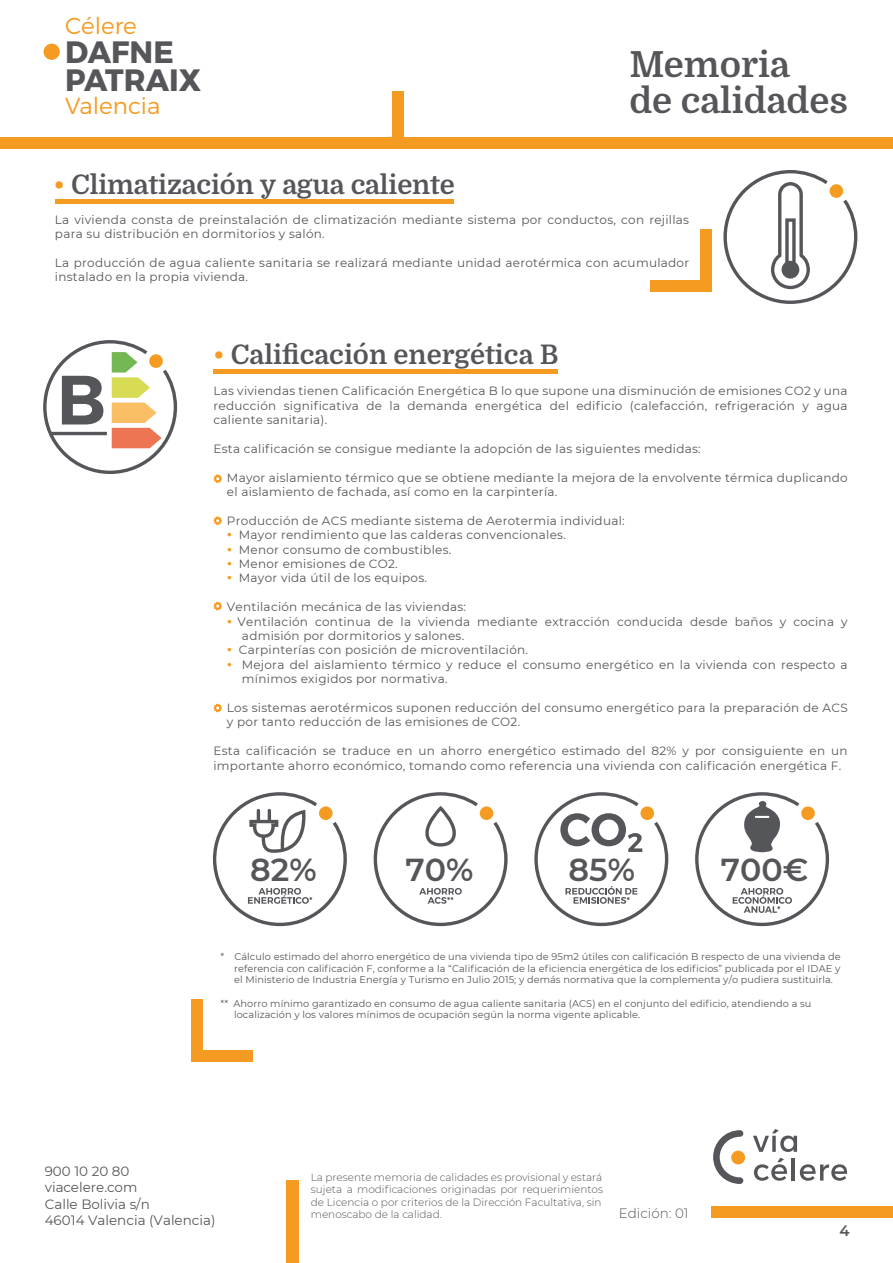
<style>
.page{position:relative;width:893px;height:1263px;background:#fff}
.page>*{position:absolute;margin:0;border:0;box-sizing:border-box;transform-origin:0 0}
.t1{font:700 36px/36px "Domine";color:#55565a}
.t2{font:600 31.65px "Montserrat";color:#55565a}
.t3{font:700 30.9px/28.5px "Montserrat";color:#55565a}
.t4{font:700 27px "Domine";letter-spacing:-.005em;color:#55565a}
.t5{font:300 23.1px "Montserrat";color:#f59b21}
.t6{font:600 15px "Montserrat";color:#55565a}
.t7{font:13.5px/16.2px "Montserrat";color:#55565a}
.t8{font:300 13.5px "Montserrat";color:#55565a}
.t9{font:12px/14.4px "Montserrat";letter-spacing:.02em;color:#55565a}
.t10{font:300 10.5px/12.6px "Montserrat";color:#55565a}
.t11{font:9.75px/11.7px "Montserrat";letter-spacing:.01em;color:#55565a;text-align:justify}
.s1{color:#f59b21}
</style>
<div class="page">
<div style="left:649px;top:280px;width:62px;height:12px;background:#f59b21"></div>
<div style="left:700px;top:230px;width:11px;height:62px;background:#f59b21"></div>
<hr style="left:55px;top:200px;width:399px;height:4px;background:#f59b21">
<div style="left:0;top:137px;width:893px;height:12px;background:#f59b21"></div>
<div style="left:712px;top:1206px;width:181px;height:12px;background:#f59b21"></div>
<div style="left:392px;top:92px;width:12px;height:46px;background:#f59b21"></div>
<div style="left:287px;top:1181px;width:12px;height:82px;background:#f59b21"></div>
<svg style="left:723px;top:170px;width:135px;height:134px"></svg>
<div style="left:191px;top:1000px;width:12px;height:62px;background:#f59b21"></div>
<div style="left:191px;top:1050px;width:62px;height:12px;background:#f59b21"></div>
<hr style="left:213px;top:369px;width:345px;height:4px;background:#f59b21">
<svg style="left:43px;top:340px;width:134px;height:134px"></svg>
<svg style="left:213px;top:474px;width:9px;height:9px"></svg>
<svg style="left:213px;top:516px;width:9px;height:9px"></svg>
<svg style="left:213px;top:602px;width:9px;height:8px"></svg>
<svg style="left:213px;top:704px;width:9px;height:8px"></svg>
<svg style="left:213px;top:792px;width:134px;height:134px"></svg>
<svg style="left:534px;top:792px;width:134px;height:134px"></svg>
<svg style="left:695px;top:792px;width:134px;height:134px"></svg>
<svg style="left:374px;top:792px;width:134px;height:134px"></svg>
<svg style="left:753px;top:1129px;width:44px;height:23px"></svg>
<svg style="left:754px;top:1158px;width:33px;height:23px"></svg>
<hr style="left:792px;top:1158px;width:3px;height:22px;background:#55565a">
<svg style="left:800px;top:1164px;width:47px;height:17px"></svg>
<div style="left:731px;top:1150px;width:14px;height:14px;background:#f59b21;border-radius:50%"></div>
<svg style="left:713px;top:1130px;width:30px;height:54px"></svg>
<div style="left:44px;top:44px;width:16px;height:16px;background:#f59b21;border-radius:50%"></div>
<h3 class="t5" style="left:65px;top:12px;width:73px">Célere</h3>
<h3 class="t3" style="left:65px;top:38px;width:137px">DAFNE<br>PATRAIX</h3>
<h3 class="t5" style="left:65px;top:92px;width:97px">Valencia</h3>
<h1 class="t1" style="left:629px;top:47px;width:220px">Memoria<br>de calidades</h1>
<h3 class="t4" style="left:54px;top:170px;width:403px"><span class="s1">•</span> Climatización y agua caliente</h3>
<p class="t9" style="left:55px;top:212px;width:636px">La vivienda consta de preinstalación de climatización mediante sistema por conductos, con rejillas para su distribución en dormitorios y salón.</p>
<p class="t9" style="left:55px;top:255px;width:636px">La producción de agua caliente sanitaria se realizará mediante unidad aerotérmica con acumulador instalado en la propia vivienda.</p>
<h3 class="t4" style="left:213px;top:339px;width:347px"><span class="s1">•</span> Calificación energética B</h3>
<p class="t9" style="left:213px;top:383px;width:636px;text-align:justify">Las viviendas tienen Calificación Energética B lo que supone una disminución de emisiones CO2 y una reducción significativa de la demanda energética del edificio (calefacción, refrigeración y agua caliente sanitaria).</p>
<p class="t9" style="left:213px;top:441px;width:489px">Esta calificación se consigue mediante la adopción de las siguientes medidas:</p>
<p class="t9" style="left:227px;top:470px;width:622px">Mayor aislamiento térmico que se obtiene mediante la mejora de la envolvente térmica duplicando el aislamiento de fachada, así como en la carpintería.</p>
<p class="t9" style="left:227px;top:513px;width:399px">Producción de ACS mediante sistema de Aerotermia individual:</p>
<p class="t9" style="left:227px;top:527px;width:340px"><span class="s1">•</span> Mayor rendimiento que las calderas convencionales.</p>
<p class="t9" style="left:227px;top:542px;width:226px"><span class="s1">•</span> Menor consumo de combustibles.</p>
<p class="t9" style="left:227px;top:556px;width:172px"><span class="s1">•</span> Menor emisiones de CO2.</p>
<p class="t9" style="left:227px;top:570px;width:202px"><span class="s1">•</span> Mayor vida útil de los equipos.</p>
<p class="t9" style="left:227px;top:599px;width:241px">Ventilación mecánica de las viviendas:</p>
<p class="t9" style="left:242px;top:614px;width:607px;text-indent:-15px"><span class="s1">•</span> Ventilación continua de la vivienda mediante extracción conducida desde baños y cocina y admisión por dormitorios y salones.</p>
<p class="t9" style="left:227px;top:642px;width:303px"><span class="s1">•</span> Carpinterías con posición de microventilación.</p>
<p class="t9" style="left:242px;top:657px;width:607px;text-indent:-15px"><span class="s1">•</span> Mejora del aislamiento térmico y reduce el consumo energético en la vivienda con respecto a mínimos exigidos por normativa.</p>
<p class="t9" style="left:227px;top:700px;width:622px">Los sistemas aerotérmicos suponen reducción del consumo energético para la preparación de ACS y por tanto reducción de las emisiones de CO2.</p>
<p class="t9" style="left:213px;top:743px;width:636px">Esta calificación se traduce en un ahorro energético estimado del 82% y por consiguiente en un importante ahorro económico, tomando como referencia una vivienda con calificación energética F.</p>
<h2 class="t2" style="left:250px;top:847px;width:68px">82%</h2>
<h2 class="t2" style="left:406px;top:847px;width:69px">70%</h2>
<h2 class="t2" style="left:569px;top:847px;width:68px">85%</h2>
<h2 class="t2" style="left:721px;top:847px;width:89px">700€</h2>
<p class="t11" style="left:234px;top:950px;width:608px;text-indent:-14px">* Cálculo estimado del ahorro energético de una vivienda tipo de 95m2 útiles con calificación B respecto de una vivienda de referencia con calificación F, conforme a la “Calificación de la eficiencia energética de los edificios” publicada por el IDAE y el Ministerio de Industria Energía y Turismo en Julio 2015; y demás normativa que la complementa y/o pudiera sustituirla.</p>
<p class="t11" style="left:234px;top:997px;width:579px;text-indent:-14px">** Ahorro mínimo garantizado en consumo de agua caliente sanitaria (ACS) en el conjunto del edificio, atendiendo a su localización y los valores mínimos de ocupación según la norma vigente aplicable.</p>
<p class="t7" style="left:45px;top:1163px;width:172px">900 10 20 80 viacelere.com<br>Calle Bolivia s/n<br>46014 Valencia (Valencia)</p>
<p class="t10" style="left:311px;top:1170px;width:294px">La presente memoria de calidades es provisional y estará sujeta a modificaciones originadas por requerimientos de Licencia o por criterios de la Dirección Facultativa, sin menoscabo de la calidad.</p>
<p class="t8" style="left:619px;top:1204px;width:71px">Edición: 01</p>
<p class="t6" style="left:839px;top:1220px;width:12px">4</p>
</div>
